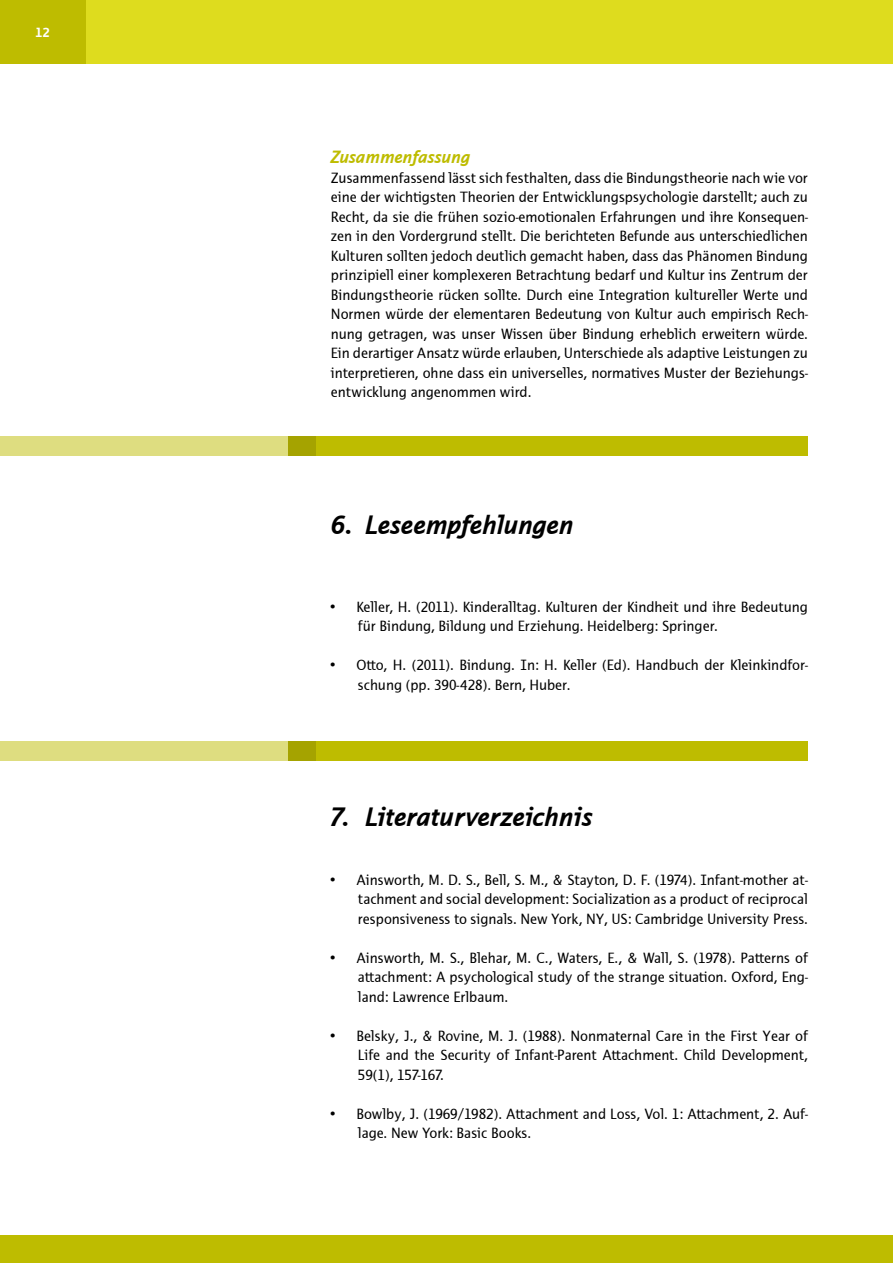
<style>
.page{position:relative;width:893px;height:1263px;background:#fff}
.page>*{position:absolute;margin:0;border:0;box-sizing:border-box;transform-origin:0 0}
.t1{font:italic 700 27px "Thordis Sans EF";letter-spacing:-.015em;color:#000}
.t2{font:italic 700 18px "Thordis Sans EF";letter-spacing:-.015em;color:#bebc00}
.t3{font:15px/19.5px "Thordis Sans EF";color:#000;text-align:justify}
.t4{font:700 13.5px "Thordis Sans EF";color:#fff}
</style>
<div class="page">
<div style="left:0;top:1236px;width:893px;height:27px;background:#bebc00"></div>
<div style="left:0;top:0;width:893px;height:64px;background:#dedc1e"></div>
<div style="left:0;top:0;width:85px;height:64px;background:#bebc00"></div>
<div style="left:288px;top:436px;width:520px;height:20px;background:#bebc00"></div>
<svg style="left:0;top:436px;width:316px;height:20px;background:#d8d774"></svg>
<div style="left:288px;top:742px;width:520px;height:19px;background:#bebc00"></div>
<svg style="left:0;top:742px;width:316px;height:19px;background:#d8d774"></svg>
<p class="t4" style="left:35px;top:25px;width:16px">12</p>
<p class="t2" style="left:331px;top:147px;width:141px">Zusammenfassung</p>
<p class="t3" style="left:331px;top:168px;width:478px">Zusammenfassend lässt sich festhalten, dass die Bindungstheorie nach wie vor eine der wichtigsten Theorien der Entwicklungspsychologie darstellt; auch zu Recht, da sie die frühen sozio-emotionalen Erfahrungen und ihre Konsequen&shy;zen in den Vordergrund stellt. Die berichteten Befunde aus unterschiedlichen Kulturen sollten jedoch deutlich gemacht haben, dass das Phänomen Bindung prinzipiell einer komplexeren Betrachtung bedarf und Kultur ins Zentrum der Bindungstheorie rücken sollte. Durch eine Integration kultureller Werte und Normen würde der elementaren Bedeutung von Kultur auch empirisch Rech&shy;nung getragen, was unser Wissen über Bindung erheblich erweitern würde.<br>Ein derartiger Ansatz würde erlauben, Unterschiede als adaptive Leistungen zu interpretieren, ohne dass ein universelles, normatives Muster der Beziehungs&shy;entwicklung angenommen wird.</p>
<h1 class="t1" style="left:331px;top:510px;width:244px">6. Leseempfehlungen</h1>
<p class="t3" style="left:358px;top:597px;width:451px;text-indent:-27px">• Keller, H. (2011). Kinderalltag. Kulturen der Kindheit und ihre Bedeutung für Bindung, Bildung und Erziehung. Heidelberg: Springer.</p>
<p class="t3" style="left:358px;top:655px;width:451px;text-indent:-27px">• Otto, H. (2011). Bindung. In: H. Keller (Ed). Handbuch der Kleinkindfor&shy;schung (pp. 390-428). Bern, Huber.</p>
<h1 class="t1" style="left:331px;top:802px;width:263px">7. Literaturverzeichnis</h1>
<p class="t3" style="left:358px;top:870px;width:451px;text-indent:-27px">• Ainsworth, M. D. S., Bell, S. M., &amp; Stayton, D. F. (1974). Infant-mother at&shy;tachment and social development: Socialization as a product of reciprocal responsiveness to signals. New York, NY, US: Cambridge University Press.</p>
<p class="t3" style="left:358px;top:948px;width:451px;text-indent:-27px">• Ainsworth, M. S., Blehar, M. C., Waters, E., &amp; Wall, S. (1978). Patterns of attachment: A psychological study of the strange situation. Oxford, Eng&shy;land: Lawrence Erlbaum.</p>
<p class="t3" style="left:358px;top:1026px;width:451px;text-indent:-27px">• Belsky, J., &amp; Rovine, M. J. (1988). Nonmaternal Care in the First Year of Life and the Security of Infant-Parent Attachment. Child Development, 59(1), 157-167.</p>
<p class="t3" style="left:358px;top:1104px;width:451px;text-indent:-27px">• Bowlby, J. (1969/1982). Attachment and Loss, Vol. 1: Attachment, 2. Auf&shy;lage. New York: Basic Books.</p>
</div>
